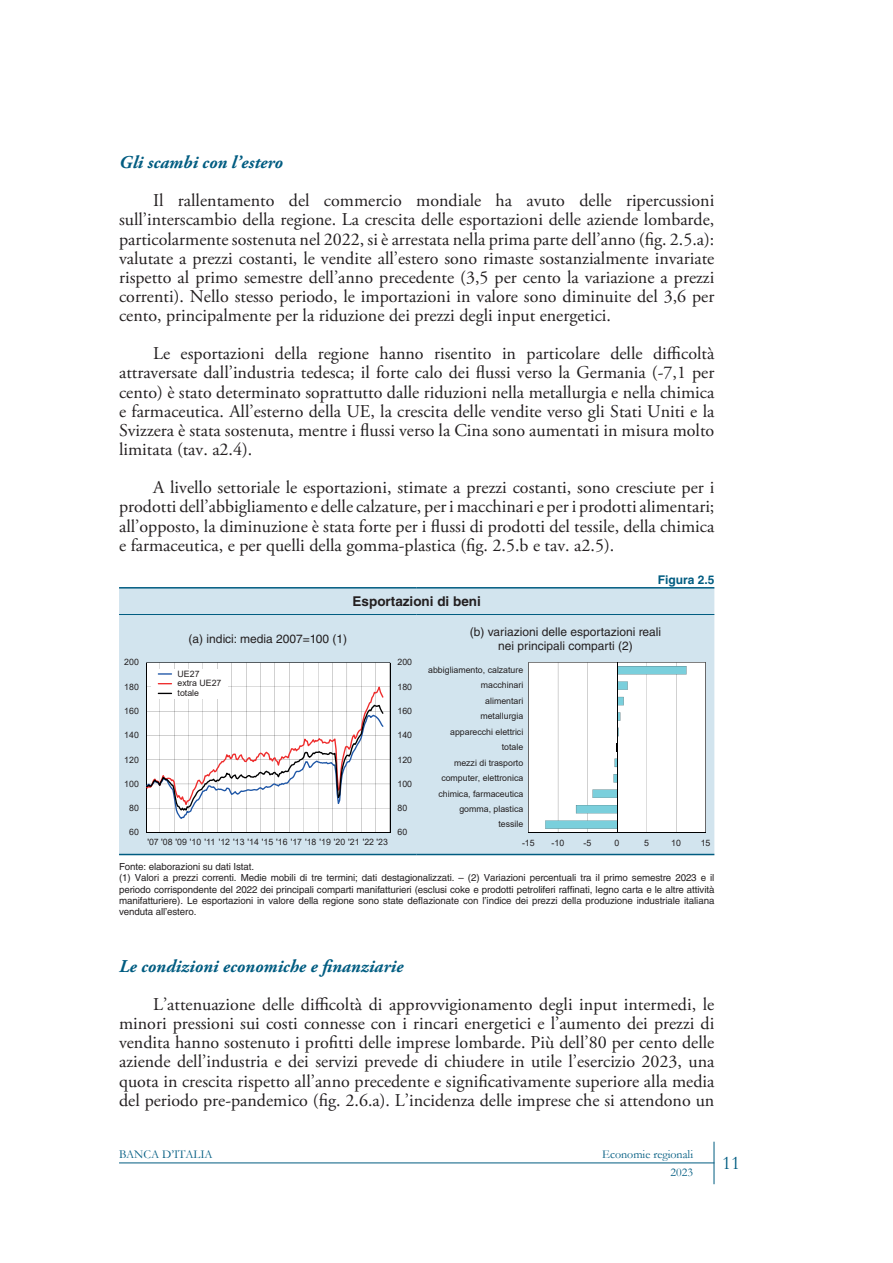
<style>
.page{position:relative;width:893px;height:1263px;background:#fff}
.page>*{position:absolute;margin:0;border:0;box-sizing:border-box;transform-origin:0 0}
.t1{font:19.5px "Garamond";color:#005c81}
.ER-TESTO_Paragrafo{font:18px/19.2px "Adobe Garamond Pro";color:#231f20;text-align:justify}
.ER-TESTO_Sottotitolo{font:italic 700 18px "Adobe Garamond Pro";color:#005c81}
.ER-FIGURA_Titolo{font:700 13.5px "Helvetica LT Std";color:#231f20}
.ER-FIGURA_Testatina{font:12px "Helvetica LT Std";color:#231f20}
.t2{font:12px "Garamond";color:#005c81}
.ER-FIGURA_Numero{font:700 12px "Helvetica LT Std";color:#005c81}
.ER-FIGURA_Nota{font:9.75px/11.2px "Helvetica LT Std";letter-spacing:-.01em;color:#231f20;text-align:justify}
.t3{font:8.7px/9.8px "Arial";color:#231f20}
</style>
<div class="page">
<hr style="left:119px;top:1162px;width:595px;height:1px;background:#005c81">
<hr style="left:714px;top:1142px;width:1px;height:42px;background:#005c81">
<div style="left:119px;top:588px;width:595px;height:266px;background:#d2e4ee"></div>
<hr style="left:119px;top:587px;width:298px;height:1px;background:#005c81">
<hr style="left:417px;top:587px;width:297px;height:1px;background:#005c81">
<hr style="left:119px;top:854px;width:298px;height:1px;background:#005c81">
<hr style="left:417px;top:854px;width:297px;height:1px;background:#005c81">
<hr style="left:119px;top:614px;width:298px;height:1px;background:#005c81">
<hr style="left:417px;top:614px;width:297px;height:1px;background:#005c81">
<hr style="left:390px;top:663px;width:1px;height:169px;background:#000001">
<svg style="left:146px;top:662px;width:244px;height:171px"></svg>
<hr style="left:706px;top:662px;width:1px;height:170px;background:#000001">
<svg style="left:528px;top:662px;width:178px;height:170px"></svg>
<hr style="left:528px;top:832px;width:178px;height:1px;background:#000001">
<hr style="left:617px;top:662px;width:1px;height:170px;background:#000001">
<h3 class="ER-TESTO_Sottotitolo" style="left:119px;top:152px;width:165px">Gli scambi con l’estero</h3>
<p class="ER-TESTO_Paragrafo" style="left:119px;top:192px;width:597px;text-indent:34px">Il rallentamento del commercio mondiale ha avuto delle ripercussioni sull’interscambio della regione. La crescita delle esportazioni delle aziende lombarde, particolarmente sostenuta nel 2022, si è arrestata nella prima parte dell’anno (fig. 2.5.a): valutate a prezzi costanti, le vendite all’estero sono rimaste sostanzialmente invariate rispetto al primo semestre dell’anno precedente (3,5 per cento la variazione a prezzi correnti). Nello stesso periodo, le importazioni in valore sono diminuite del 3,6 per cento, principalmente per la riduzione dei prezzi degli input energetici.</p>
<p class="ER-TESTO_Paragrafo" style="left:119px;top:345px;width:597px;text-indent:34px">Le esportazioni della regione hanno risentito in particolare delle difficoltà attraversate dall’industria tedesca; il forte calo dei flussi verso la Germania (-7,1 per cento) è stato determinato soprattutto dalle riduzioni nella metallurgia e nella chimica e farmaceutica. All’esterno della UE, la crescita delle vendite verso gli Stati Uniti e la Svizzera è stata sostenuta, mentre i flussi verso la Cina sono aumentati in misura molto limitata (tav. a2.4).</p>
<p class="ER-TESTO_Paragrafo" style="left:119px;top:479px;width:597px;text-indent:34px">A livello settoriale le esportazioni, stimate a prezzi costanti, sono cresciute per i prodotti dell’abbigliamento e delle calzature, per i macchinari e per i prodotti alimentari; all’opposto, la diminuzione è stata forte per i flussi di prodotti del tessile, della chimica e farmaceutica, e per quelli della gomma-plastica (fig. 2.5.b e tav. a2.5).</p>
<h3 class="ER-FIGURA_Titolo" style="left:353px;top:593px;width:130px">Esportazioni di beni</h3>
<h3 class="ER-FIGURA_Numero" style="left:658px;top:572px;width:58px">Figura 2.5</h3>
<p class="ER-FIGURA_Testatina" style="left:189px;top:632px;width:160px">(a) indici: media 2007=100 (1)</p>
<p class="ER-FIGURA_Testatina" style="left:470px;top:625px;width:193px">(b) variazioni delle esportazioni reali</p>
<p class="ER-FIGURA_Testatina" style="left:498px;top:639px;width:136px">nei principali comparti (2)</p>
<p class="t3" style="left:124px;top:657px;width:16px">200</p>
<p class="t3" style="left:124px;top:682px;width:16px">180</p>
<p class="t3" style="left:178px;top:669px;width:45px">UE27<br>extra UE27 totale</p>
<p class="t3" style="left:398px;top:657px;width:16px">200</p>
<p class="t3" style="left:398px;top:682px;width:16px">180</p>
<p class="t3" style="left:428px;top:665px;width:97px">abbigliamento, calzature</p>
<p class="t3" style="left:481px;top:680px;width:44px">macchinari</p>
<p class="t3" style="left:485px;top:696px;width:40px">alimentari</p>
<p class="t3" style="left:124px;top:706px;width:16px">160</p>
<p class="t3" style="left:398px;top:706px;width:16px">160</p>
<p class="t3" style="left:480px;top:711px;width:44px">metallurgia</p>
<p class="t3" style="left:124px;top:730px;width:16px">140</p>
<p class="t3" style="left:398px;top:730px;width:16px">140</p>
<p class="t3" style="left:450px;top:727px;width:75px">apparecchi elettrici</p>
<p class="t3" style="left:502px;top:742px;width:23px">totale</p>
<p class="t3" style="left:124px;top:754px;width:16px">120</p>
<p class="t3" style="left:398px;top:754px;width:16px">120</p>
<p class="t3" style="left:454px;top:758px;width:71px">mezzi di trasporto</p>
<p class="t3" style="left:124px;top:779px;width:16px">100</p>
<p class="t3" style="left:398px;top:779px;width:16px">100</p>
<p class="t3" style="left:441px;top:773px;width:83px">computer, elettronica</p>
<p class="t3" style="left:438px;top:788px;width:86px">chimica, farmaceutica</p>
<p class="t3" style="left:129px;top:803px;width:11px">80</p>
<p class="t3" style="left:398px;top:803px;width:11px">80</p>
<p class="t3" style="left:459px;top:804px;width:65px">gomma, plastica</p>
<p class="t3" style="left:129px;top:827px;width:11px">60</p>
<p class="t3" style="left:398px;top:827px;width:11px">60</p>
<p class="t3" style="left:498px;top:819px;width:26px">tessile</p>
<p class="t3" style="left:147px;top:837px;width:242px">'07 '08 '09 '10 '11 '12 '13 '14 '15 '16 '17 '18 '19 '20 '21 '22 '23</p>
<p class="t3" style="left:522px;top:838px;width:14px">-15</p>
<p class="t3" style="left:552px;top:838px;width:14px">-10</p>
<p class="t3" style="left:584px;top:838px;width:9px">-5</p>
<p class="t3" style="left:615px;top:838px;width:6px">0</p>
<p class="t3" style="left:644px;top:838px;width:6px">5</p>
<p class="t3" style="left:671px;top:838px;width:11px">10</p>
<p class="t3" style="left:701px;top:838px;width:11px">15</p>
<p class="ER-FIGURA_Nota" style="left:119px;top:861px;width:136px">Fonte: elaborazioni su dati Istat.</p>
<p class="ER-FIGURA_Nota" style="left:119px;top:872px;width:597px">(1) Valori a prezzi correnti. Medie mobili di tre termini; dati destagionalizzati. – (2) Variazioni percentuali tra il primo semestre 2023 e il periodo corrispondente del 2022 dei principali comparti manifatturieri (esclusi coke e prodotti petroliferi raffinati, legno carta e le altre attività manifatturiere). Le esportazioni in valore della regione sono state deflazionate con l’indice dei prezzi della produzione industriale italiana venduta all’estero.</p>
<h3 class="ER-TESTO_Sottotitolo" style="left:119px;top:955px;width:286px">Le condizioni economiche e finanziarie</h3>
<p class="ER-TESTO_Paragrafo" style="left:119px;top:995px;width:597px;text-indent:34px">L’attenuazione delle difficoltà di approvvigionamento degli input intermedi, le minori pressioni sui costi connesse con i rincari energetici e l’aumento dei prezzi di vendita hanno sostenuto i profitti delle imprese lombarde. Più dell’80 per cento delle aziende dell’industria e dei servizi prevede di chiudere in utile l’esercizio 2023, una quota in crescita rispetto all’anno precedente e significativamente superiore alla media del periodo pre-pandemico (fig. 2.6.a). L’incidenza delle imprese che si attendono un</p>
<p class="t2" style="left:119px;top:1146px;width:95px">BANCA D’ITALIA</p>
<p class="t2" style="left:602px;top:1146px;width:92px">Economie regionali</p>
<p class="t2" style="left:671px;top:1164px;width:24px">2023</p>
<p class="t1" style="left:722px;top:1150px;width:20px">11</p>
</div>
